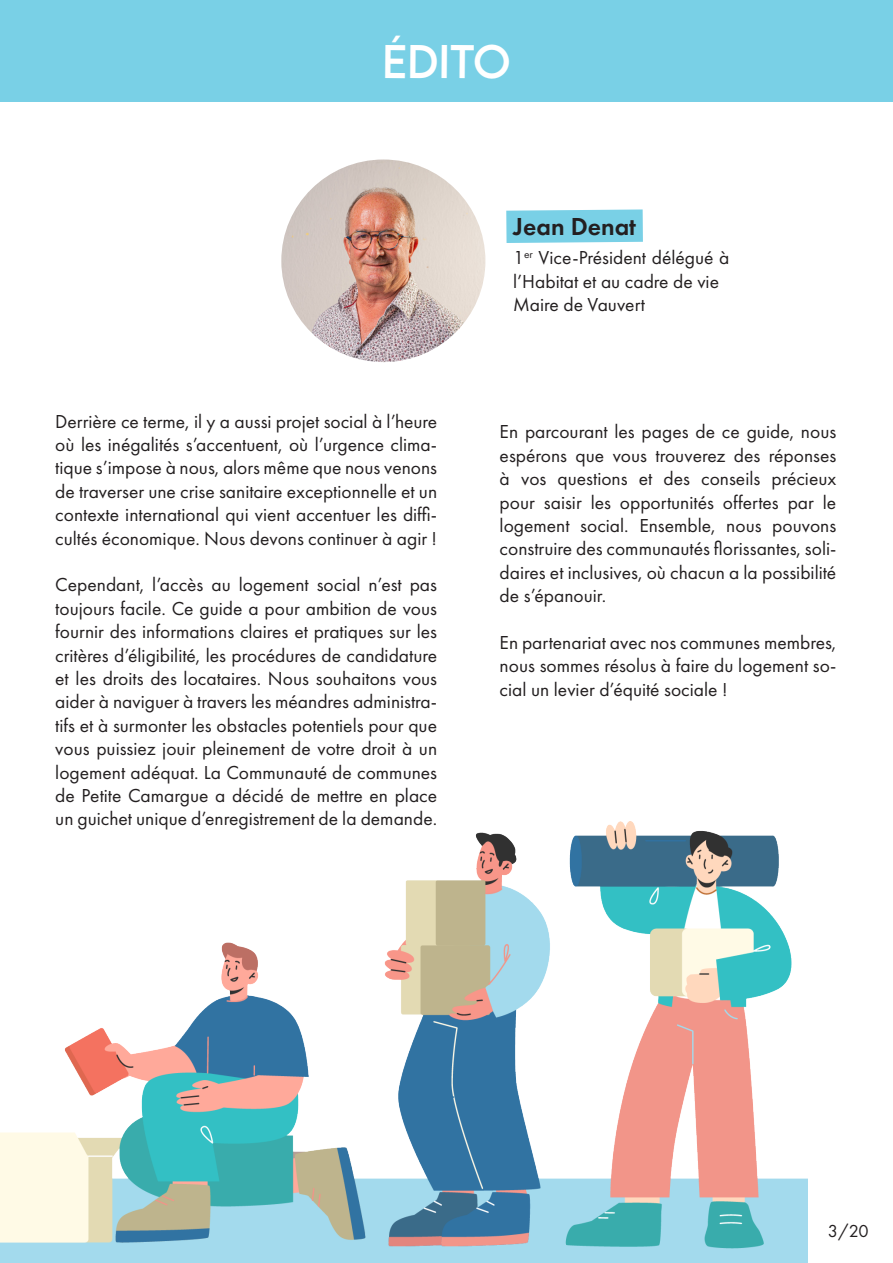
<style>
.page{position:relative;width:893px;height:1263px;background:#fff}
.page>*{position:absolute;margin:0;border:0;box-sizing:border-box;transform-origin:0 0}
.t1{font:42px "LEMONMILK";letter-spacing:-.01em;color:#fff}
.t2{font:600 25.5px "Futura PT";color:#231f20}
.t3{font:19.5px/23.4px "Futura PT";color:#231f20;text-align:justify}
.t4{font:18px "Futura PT";color:#231f20}
</style>
<div class="page">
<img style="left:0;top:821px;width:808px;height:442px">
<img style="left:281px;top:159px;width:204px;height:203px">
<svg style="left:506px;top:209px;width:137px;height:34px;background:#80d2e7"></svg>
<div style="left:0;top:0;width:893px;height:102px;background:#79d0e6"></div>
<p class="t1" style="left:382px;top:34px;width:130px">édito</p>
<p class="t2" style="left:513px;top:210px;width:125px">Jean Denat</p>
<p class="t3" style="left:55px;top:409px;width:383px">Derrière ce terme, il y a aussi projet social à l’heure où les inégalités s’accentuent, où l’urgence clima&shy;tique s’impose à nous, alors même que nous venons de traverser une crise sanitaire exceptionnelle et un contexte international qui vient accentuer les diffi&shy;cultés économique. Nous devons continuer à agir !</p>
<p class="t3" style="left:55px;top:573px;width:383px">Cependant, l’accès au logement social n’est pas toujours facile. Ce guide a pour ambition de vous fournir des informations claires et pratiques sur les critères d’éligibilité, les procédures de candidature et les droits des locataires. Nous souhaitons vous aider à naviguer à travers les méandres administra&shy;tifs et à surmonter les obstacles potentiels pour que vous puissiez jouir pleinement de votre droit à un logement adéquat. La Communauté de communes de Petite Camargue a décidé de mettre en place un guichet unique d’enregistrement de la demande.</p>
<p class="t3" style="left:513px;top:246px;width:218px">1<sup>er</sup> Vice-Président délégué à l’Habitat et au cadre de vie</p>
<p class="t3" style="left:513px;top:293px;width:133px">Maire de Vauvert</p>
<p class="t3" style="left:500px;top:420px;width:338px">En parcourant les pages de ce guide, nous espérons que vous trouverez des réponses à vos questions et des conseils précieux pour saisir les opportunités offertes par le logement social. Ensemble, nous pouvons construire des communautés florissantes, soli&shy;daires et inclusives, où chacun a la possibilité de s’épanouir.</p>
<p class="t3" style="left:500px;top:631px;width:338px">En partenariat avec nos communes membres, nous sommes résolus à faire du logement so&shy;cial un levier d’équité sociale !</p>
<p class="t4" style="left:828px;top:1220px;width:42px">3/20</p>
</div>
